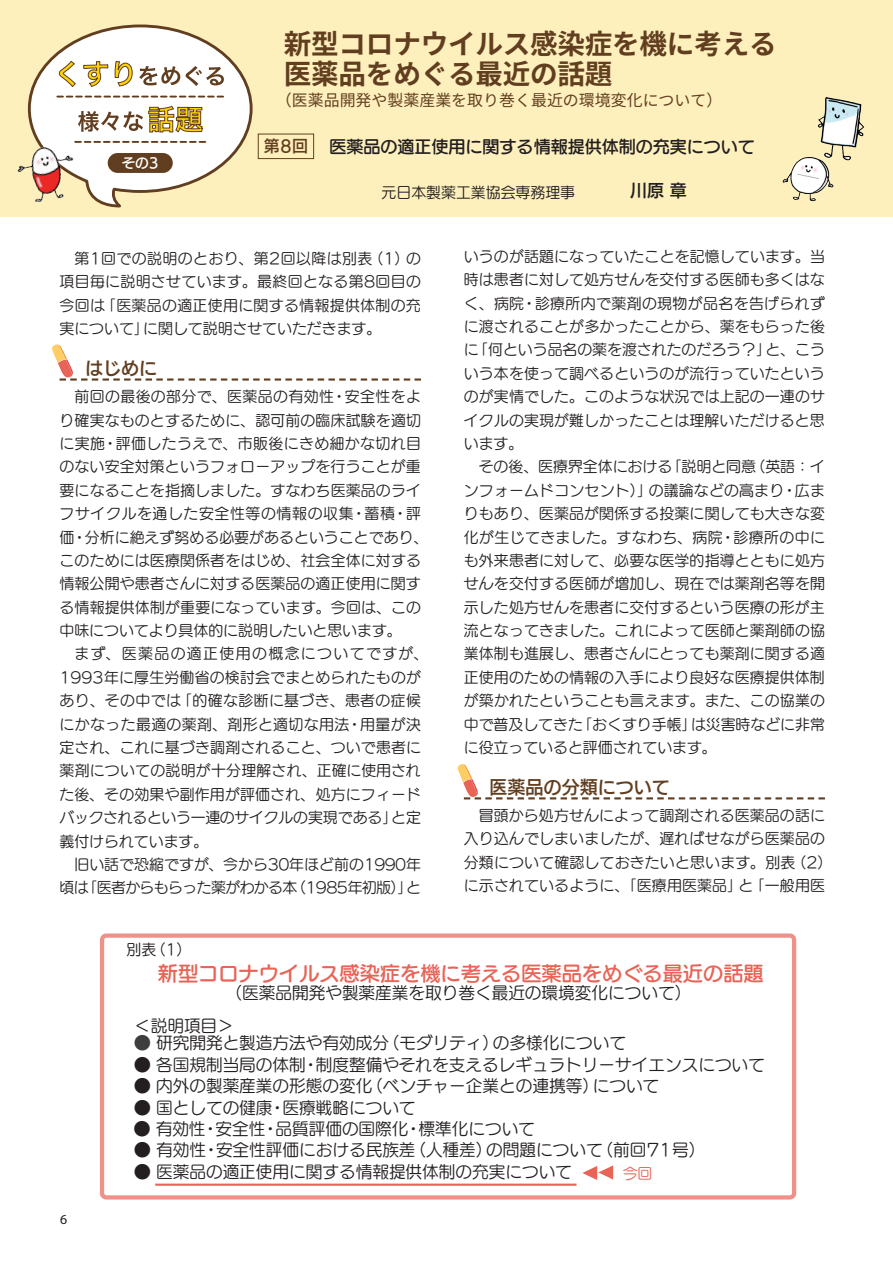
<style>
.page{position:relative;width:893px;height:1263px;background:#fff}
.page>*{position:absolute;margin:0;border:0;box-sizing:border-box;transform-origin:0 0}
.t1{font:700 27.6px/29.7px "Source Han Sans JP";letter-spacing:-.01em;color:#623e20}
.段落スタイル_2{font:20.25px "UD Marugo Large Pr 6 N DB";color:#e76457}
.薬_小見出し{font:18px "UD Kakugo Large Pr 6 N DB";color:#623e20}
.HAB_本文{font:16.95px "UD Marugo Large Pr 6 N DB";color:#231f20}
.t2{font:16.95px "UD Kakugo Large Pr 6 N DB";color:#231f20}
.HAB_本文-2{font:16.65px "UD Marugo Large Pr 6 N M";color:#231f20}
.t3{font:15.9px "Source Han Sans JP";color:#623e20}
.t4{font:15.9px "UD Kakugo Large Pr 6 N DB";color:#623e20}
.HAB_本文-3{font:14.85px/23.4px "UD Marugo Large Pr 6 N M";letter-spacing:.01em;color:#231f20;text-align:justify}
.HAB_本文-4{font:14.85px/23.4px "UD Marugo Large Pr 6 N M";letter-spacing:-.04em;color:#231f20;text-align:right}
.HAB_本文-5{font:14.85px "UD Marugo Large Pr 6 N M";color:#e76457}
.t5{font:13.8px "Myriad Pro";color:#231f20}
.t6{font:13.65px "UD Kakugo Large Pr 6 N DB";color:#fff}
.s1{color:#3e3e3f}
</style>
<div class="page">
<div style="left:0;top:0;width:893px;height:217px;background:#fef0bd"></div>
<svg style="left:27px;top:24px;width:226px;height:184px"></svg>
<div style="left:108px;top:153px;width:65px;height:20px;background:#623e20;border-radius:10px"></div>
<img style="left:818px;top:97px;width:47px;height:51px">
<img style="left:17px;top:124px;width:91px;height:84px">
<img style="left:782px;top:144px;width:72px;height:58px">
<svg style="left:52px;top:344px;width:369px;height:37px"></svg>
<svg style="left:457px;top:764px;width:368px;height:35px"></svg>
<div style="left:258px;top:134px;width:56px;height:25px;border:1px solid #623e20"></div>
<hr style="left:155px;top:1183px;width:421px;height:3px;background:#e76457">
<div style="left:100px;top:933px;width:696px;height:266px;border:4px solid #e76457;border-radius:4px"></div>
<svg style="left:582px;top:1165px;width:31px;height:15px"></svg>
<p class="t6" style="left:122px;top:155px;width:39px">その3</p>
<p class="t1" style="left:284px;top:29px;width:494px">新型コロナウイルス感染症を機に考える医薬品をめぐる最近の話題</p>
<p class="t3" style="left:276px;top:91px;width:448px">（医薬品開発や製薬産業を取り巻く最近の環境変化について）</p>
<p class="t4" style="left:264px;top:138px;width:46px">第8回</p>
<p class="HAB_本文-3" style="left:382px;top:181px;width:195px">元日本製薬工業協会専務理事</p>
<p class="t2" style="left:630px;top:182px;width:58px">川原章</p>
<p class="HAB_本文" style="left:330px;top:137px;width:427px">医薬品の適正使用に関する情報提供体制の充実について</p>
<p class="HAB_本文-3" style="left:60px;top:247px;width:363px;text-indent:15px">第1回での説明のとおり、第2回以降は別表（1）の項目毎に説明させています。最終回となる第8回目の今回は「医薬品の適正使用に関する情報提供体制の充実について」に関して説明させていただきます。</p>
<p class="薬_小見出し" style="left:85px;top:358px;width:74px">はじめに</p>
<p class="HAB_本文-3" style="left:60px;top:385px;width:370px;text-align:left;text-indent:15px">前回の最後の部分で、医薬品の有効性・安全性をより確実なものとするために、認可前の臨床試験を適切に実施・評価したうえで、市販後にきめ細かな切れ目のない安全対策というフォローアップを行うことが重要になることを指摘しました。すなわち医薬品のライフサイクルを通した安全性等の情報の収集・蓄積・評価・分析に絶えず努める必要があるということであり、このためには医療関係者をはじめ、社会全体に対する情報公開や患者さんに対する医薬品の適正使用に関する情報提供体制が重要になっています。今回は、この中味についてより具体的に説明したいと思います。</p>
<p class="HAB_本文-3" style="left:60px;top:643px;width:370px;text-align:left;text-indent:15px">まず、医薬品の適正使用の概念についてですが、<br>1993年に厚生労働省の検討会でまとめられたものがあり、その中では「的確な診断に基づき、患者の症候にかなった最適の薬剤、剤形と適切な用法・用量が決定され、これに基づき調剤されること、ついで患者に薬剤についての説明が十分理解され、正確に使用された後、その効果や副作用が評価され、処方にフィードバックされるという一連のサイクルの実現である」と定義付けられています。</p>
<p class="HAB_本文-4" style="left:60px;top:853px;width:363px">旧い話で恐縮ですが、今から30年ほど前の1990年頃は「医者からもらった薬がわかる本（1985年初版）」と</p>
<p class="HAB_本文-3" style="left:126px;top:938px;width:66px">別表（1）</p>
<p class="HAB_本文-3" style="left:464px;top:245px;width:363px">いうのが話題になっていたことを記憶しています。当時は患者に対して処方せんを交付する医師も多くはなく、病院・診療所内で薬剤の現物が品名を告げられずに渡されることが多かったことから、薬をもらった後に「何という品名の薬を渡されたのだろう？」と、こういう本を使って調べるというのが流行っていたというのが実情でした。このような状況では上記の一連のサイクルの実現が難しかったことは理解いただけると思います。</p>
<p class="HAB_本文-3" style="left:464px;top:455px;width:363px;text-indent:15px">その後、医療界全体における「説明と同意（英語：インフォームドコンセント）」の議論などの高まり・広まりもあり、医薬品が関係する投薬に関しても大きな変化が生じてきました。すなわち、病院・診療所の中にも外来患者に対して、必要な医学的指導とともに処方せんを交付する医師が増加し、現在では薬剤名等を開示した処方せんを患者に交付するという医療の形が主流となってきました。これによって医師と薬剤師の協業体制も進展し、患者さんにとっても薬剤に関する適正使用のための情報の入手により良好な医療提供体制が築かれたということも言えます。また、この協業の中で普及してきた「おくすり手帳」は災害時などに非常に役立っていると評価されています。</p>
<p class="薬_小見出し" style="left:489px;top:777px;width:182px">医薬品の分類について</p>
<p class="HAB_本文-3" style="left:464px;top:804px;width:370px;text-align:center">冒頭から処方せんによって調剤される医薬品の話に<br>入り込んでしまいましたが、遅ればせながら医薬品の分類について確認しておきたいと思います。別表（2）に示されているように、「医療用医薬品」と「一般用医</p>
<p class="t5" style="left:60px;top:1210px;width:9px">6</p>
<p class="段落スタイル_2" style="left:117px;top:962px;width:648px">　　新型コロナウイルス感染症を機に考える医薬品をめぐる最近の話題</p>
<p class="HAB_本文-2" style="left:134px;top:984px;width:559px">　　　　　　（医薬品開発や製薬産業を取り巻く最近の環境変化について）</p>
<p class="HAB_本文-2" style="left:134px;top:1016px;width:101px">＜説明項目＞</p>
<p class="HAB_本文-2" style="left:134px;top:1034px;width:493px"><span class="s1">●</span> 研究開発と製造方法や有効成分（モダリティ）の多様化について</p>
<p class="HAB_本文-2" style="left:134px;top:1055px;width:632px">● 各国規制当局の体制・制度整備やそれを支えるレギュラトリーサイエンスについて</p>
<p class="HAB_本文-2" style="left:134px;top:1077px;width:527px">● 内外の製薬産業の形態の変化（ベンチャー企業との連携等）について</p>
<p class="HAB_本文-2" style="left:134px;top:1098px;width:283px">● 国としての健康・医療戦略について</p>
<p class="HAB_本文-2" style="left:134px;top:1119px;width:403px">● 有効性・安全性・品質評価の国際化・標準化について</p>
<p class="HAB_本文-2" style="left:134px;top:1141px;width:573px">● 有効性・安全性評価における民族差（人種差）の問題について（前回71号）</p>
<p class="HAB_本文-2" style="left:134px;top:1162px;width:439px">● 医薬品の適正使用に関する情報提供体制の充実について</p>
<p class="HAB_本文-5" style="left:623px;top:1165px;width:31px">今回</p>
</div>
